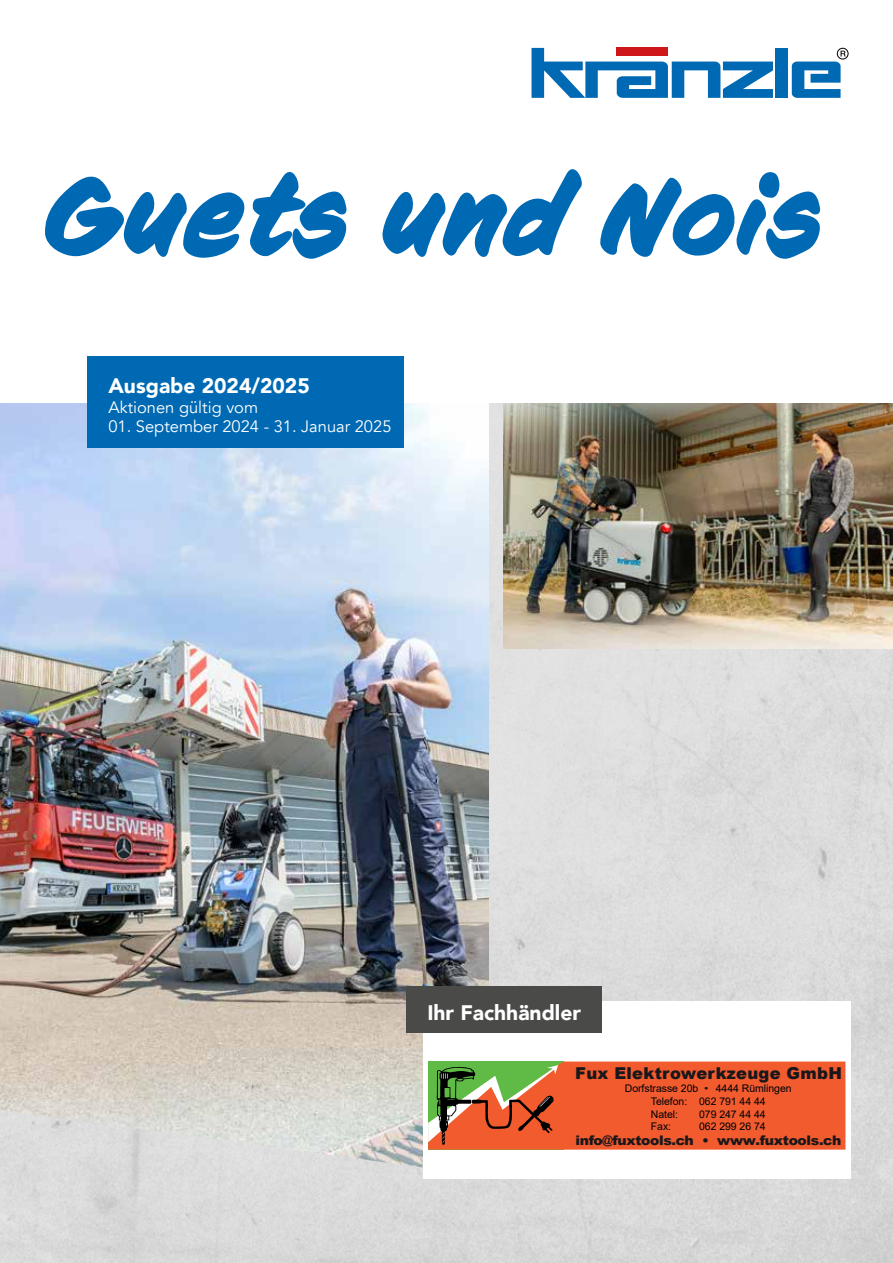
<style>
.page{position:relative;width:893px;height:1263px;background:#fff}
.page>*{position:absolute;margin:0;border:0;box-sizing:border-box;transform-origin:0 0}
.t1{font:italic 700 102px "CC Sign Language";letter-spacing:.01em;color:#0069b4}
.t2{font:900 21px "Avenir";color:#fff}
.t3{font:16.5px "Avenir";color:#fff}
.t4{font:900 16.35px "Arial";letter-spacing:.015em;color:#1a171b}
.t5{font:900 13.2px "Arial";letter-spacing:-.025em;color:#1a171b;scale:1.06 1}
.t6{font:10.5px/12.6px "Arial";letter-spacing:-.005em;color:#000106}
.s1{color:#1a171b}
</style>
<div class="page">
<div style="left:0;top:403px;width:893px;height:860px;background:#dcdcdc"></div>
<img style="left:504px;top:403px;width:389px;height:245px">
<img style="left:0;top:403px;width:489px;height:773px">
<div style="left:423px;top:1001px;width:427px;height:178px;background:#fff"></div>
<div style="left:617px;top:47px;width:51px;height:9px;background:#cd1719"></div>
<svg style="left:531px;top:48px;width:242px;height:50px"></svg>
<div style="left:776px;top:48px;width:12px;height:50px;background:#0069b4"></div>
<div style="left:837px;top:48px;width:11px;height:12px;border:1px solid #000;border-radius:50%"></div>
<svg style="left:792px;top:51px;width:53px;height:47px"></svg>
<div style="left:87px;top:356px;width:317px;height:92px;background:#0069b4"></div>
<div style="left:406px;top:986px;width:196px;height:47px;background:#4a4a49"></div>
<svg style="left:428px;top:1061px;width:417px;height:89px"></svg>
<h1 class="t1" style="left:43px;top:156px;width:781px">Guets und Nois</h1>
<h2 class="t2" style="left:108px;top:367px;width:203px">Ausgabe 2024/2025</h2>
<h3 class="t3" style="left:108px;top:397px;width:151px">Aktionen gültig vom</h3>
<h3 class="t3" style="left:108px;top:417px;width:285px">01. September 2024 - 31. Januar 2025</h3>
<h2 class="t2" style="left:427px;top:995px;width:155px">Ihr Fachhändler</h2>
<h3 class="t4" style="left:575px;top:1061px;width:268px">Fux Elektrowerkzeuge GmbH</h3>
<p class="t6" style="left:699px;top:1082px;width:94px;text-indent:-74px">Dorfstrasse 20b <span class="s1">•</span> 4444 Rümlingen<br>062 791 44 44<br>079 247 44 44<br>062 299 26 74</p>
<p class="t6" style="left:651px;top:1095px;width:38px">Telefon:<br>Natel:<br>Fax:</p>
<p class="t5" style="left:575px;top:1130px;width:252px">info@fuxtools.ch • www.fuxtools.ch</p>
</div>
